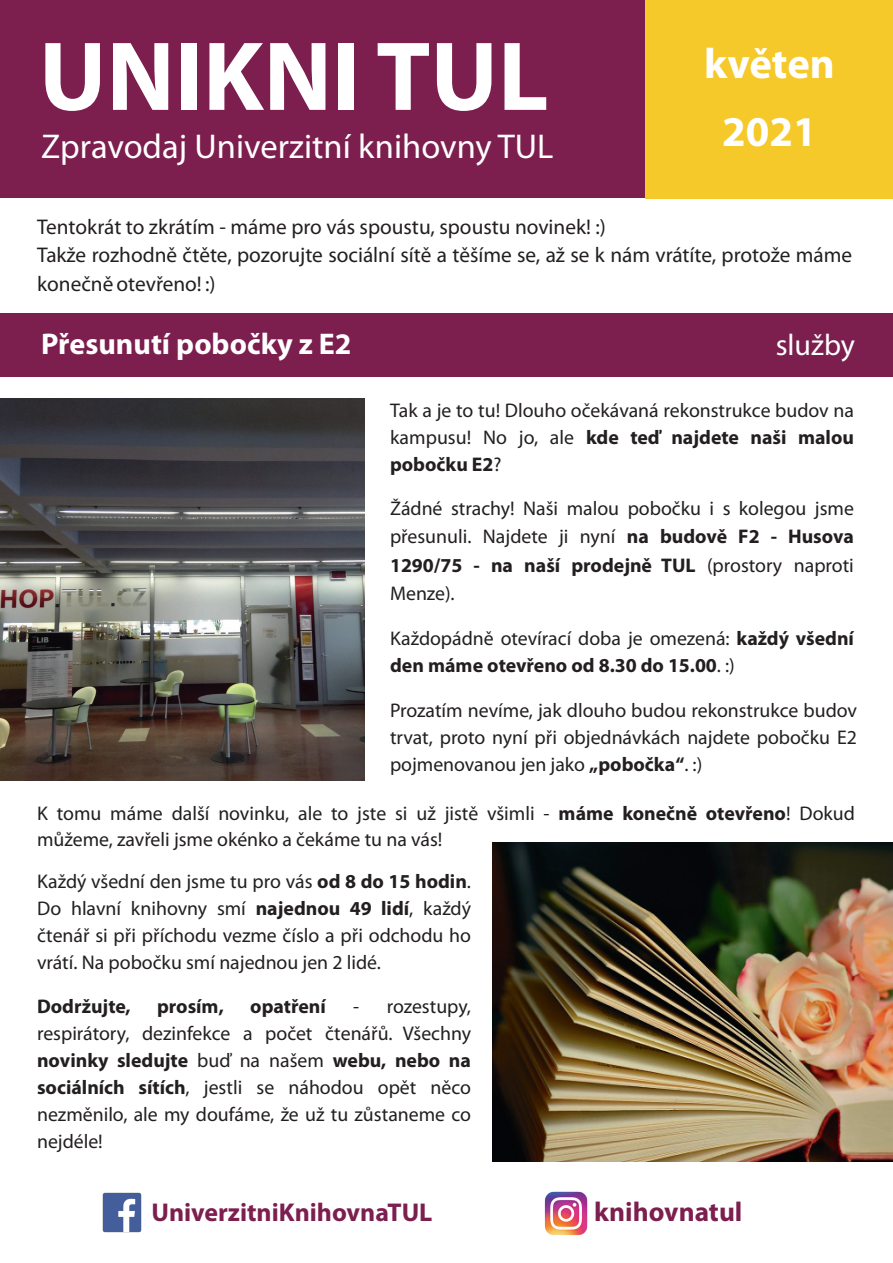
<style>
.page{position:relative;width:893px;height:1263px;background:#fff}
.page>*{position:absolute;margin:0;border:0;box-sizing:border-box;transform-origin:0 0}
.t1{font:700 99px "Myriad Pro";color:#fff}
.t2{font:700 42.6px/67.5px "Myriad Pro";color:#fff;text-align:center}
.t3{font:34.5px "Myriad Pro";color:#fff}
.t4{font:700 30px "Myriad Pro";color:#fff}
.t5{font:30px "Myriad Pro";color:#fff}
.t6{font:700 27.3px "Myriad Pro";color:#7c1f4f}
.t7{font:700 25.8px "Myriad Pro";color:#7c1f4f}
.t8{font:21.3px/28.5px "Myriad Pro";color:#231f20}
.t9{font:19.8px/27px "Myriad Pro";color:#231f20;text-align:justify}
.t10{font:700 19.8px/27px "Myriad Pro";color:#231f20}
.s1{font-weight:700}
.s2{font-weight:400}
</style>
<div class="page">
<div style="left:0;top:0;width:893px;height:198px;background:#7c1f4f"></div>
<div style="left:645px;top:0;width:248px;height:198px;background:#f6c92b"></div>
<div style="left:0;top:313px;width:893px;height:64px;background:#7c1f4f"></div>
<img style="left:102px;top:1192px;width:40px;height:41px">
<img style="left:544px;top:1192px;width:44px;height:43px">
<img style="left:493px;top:842px;width:400px;height:319px">
<img style="left:0;top:399px;width:364px;height:381px">
<h1 class="t1" style="left:39px;top:36px;width:511px">UNIKNI TUL</h1>
<h3 class="t3" style="left:41px;top:132px;width:514px">Zpravodaj Univerzitní knihovny TUL</h3>
<h2 class="t2" style="left:704px;top:34px;width:132px">květen<br>2021</h2>
<p class="t8" style="left:37px;top:214px;width:816px">Tentokrát to zkrátím - máme pro vás spoustu, spoustu novinek! :)<br>Takže rozhodně čtěte, pozorujte sociální sítě a těšíme se, až se k nám vrátíte, protože máme konečně otevřeno! :)</p>
<h3 class="t4" style="left:41px;top:332px;width:312px">Přesunutí pobočky z E2</h3>
<h3 class="t5" style="left:776px;top:333px;width:81px">služby</h3>
<p class="t9" style="left:390px;top:399px;width:465px">Tak a je to tu! Dlouho očekávaná rekonstrukce budov na kampusu! No jo, ale <span class="s1">kde teď najdete naši malou pobočku E2</span>?</p>
<p class="t9" style="left:390px;top:496px;width:465px;line-height:28.5px">Žádné strachy! Naši malou pobočku i s kolegou jsme přesunuli. Najdete ji nyní <span class="s1">na budově F2 - Husova 1290/75 - na naší prodejně TUL</span> (prostory naproti Menze).</p>
<p class="t10" style="left:390px;top:626px;width:465px"><span class="s2">Každopádně otevírací doba je omezená:</span> každý všední den máme otevřeno od 8.30 do 15.00<span class="s2">. :)</span></p>
<p class="t9" style="left:390px;top:699px;width:468px">Prozatím nevíme, jak dlouho budou rekonstrukce budov trvat, proto nyní při objednávkách najdete pobočku E2 pojmenovanou jen jako <span class="s1">„pobočka“</span>. :)</p>
<p class="t9" style="left:37px;top:803px;width:819px;line-height:25.5px">K tomu máme další novinku, ale to jste si už jistě všimli - <span class="s1">máme konečně otevřeno</span>! Dokud můžeme, zavřeli jsme okénko a čekáme tu na vás!</p>
<p class="t9" style="left:37px;top:869px;width:435px">Každý všední den jsme tu pro vás <span class="s1">od 8 do 15 hodin</span>.<br>Do hlavní knihovny smí <span class="s1">najednou 49 lidí</span>, každý čtenář si při příchodu vezme číslo a při odchodu ho vrátí. Na pobočku smí najednou jen 2 lidé.</p>
<p class="t10" style="left:37px;top:994px;width:95px">Dodržujte,</p>
<p class="t10" style="left:157px;top:994px;width:68px">prosím,</p>
<p class="t10" style="left:250px;top:994px;width:77px">opatření</p>
<p class="t9" style="left:37px;top:994px;width:435px;text-indent:316px">- rozestupy, respirátory, dezinfekce a počet čtenářů. Všechny <span class="s1">novinky sledujte</span> buď na našem <span class="s1">webu, nebo na sociálních sítích</span>, jestli se náhodou opět něco nezměnilo, ale my doufáme, že už tu zůstaneme co nejdéle!</p>
<h3 class="t7" style="left:151px;top:1202px;width:282px">UniverzitniKnihovnaTUL</h3>
<h3 class="t6" style="left:594px;top:1200px;width:150px">knihovnatul</h3>
</div>
